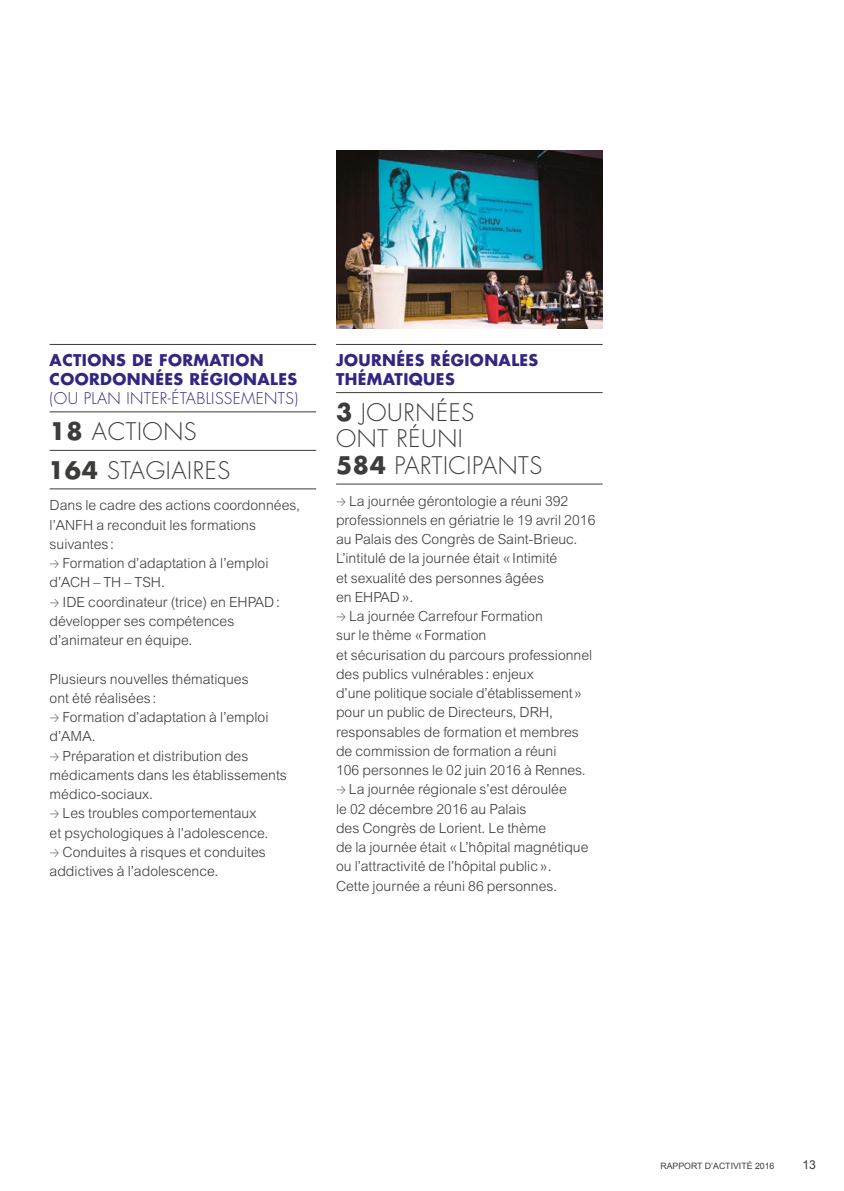
<style>
.page{position:relative;width:844px;height:1191px;background:#fff}
.page>*{position:absolute;margin:0;border:0;box-sizing:border-box;transform-origin:0 0}
.t1{font:300 23.62px/26.2px "Futura";letter-spacing:.025em;color:#3c3c3b}
.t2{font:700 15.75px/19.2px "Futura";letter-spacing:.025em;color:#312783}
.t3{font:300 15.75px "Futura";letter-spacing:.025em;color:#312783}
.t4{font:300 14px/19.2px "Arial";color:#3c3c3b}
.t5{font:12.25px "Arial";color:#3c3c3b}
.t6{font:8.75px "Arial";color:#3c3c3b}
.s1{font-weight:700}
.s2{font-family:"Ecam Beta A"}
</style>
<div class="page">
<hr style="left:336px;top:344px;width:266px;height:1px;background:#3c3c3b">
<hr style="left:336px;top:392px;width:266px;height:1px;background:#3c3c3b">
<hr style="left:336px;top:484px;width:266px;height:1px;background:#3c3c3b">
<hr style="left:50px;top:344px;width:266px;height:1px;background:#3c3c3b">
<hr style="left:50px;top:411px;width:266px;height:1px;background:#3c3c3b">
<hr style="left:50px;top:450px;width:266px;height:1px;background:#3c3c3b">
<hr style="left:50px;top:488px;width:266px;height:1px;background:#3c3c3b">
<img style="left:336px;top:151px;width:266px;height:177px">
<p class="t2" style="left:50px;top:350px;width:249px">ACTIONS DE FORMATION<br>COORDONNÉES RÉGIONALES</p>
<p class="t3" style="left:50px;top:389px;width:250px">(OU PLAN INTER-ÉTABLISSEMENTS)</p>
<h1 class="t1" style="left:48px;top:413px;width:184px;line-height:38.5px"><span class="s1">18</span> ACTIONS<br><span class="s1">164</span> STAGIAIRES</h1>
<p class="t4" style="left:50px;top:496px;width:252px">Dans le cadre des actions coordonnées, l’ANFH a reconduit les formations suivantes:<br><span class="s2">&gt;</span> Formation d’adaptation à l’emploi d’ACH – TH – TSH.<br><span class="s2">&gt;</span> IDE coordinateur (trice) en EHPAD: développer ses compétences d’animateur en équipe.</p>
<p class="t4" style="left:50px;top:669px;width:239px">Plusieurs nouvelles thématiques<br>ont été réalisées :<br><span class="s2">&gt;</span> Formation d’adaptation à l’emploi d’AMA.<br><span class="s2">&gt;</span> Préparation et distribution des médicaments dans les établissements médico-sociaux.<br><span class="s2">&gt;</span> Les troubles comportementaux<br>et psychologiques à l’adolescence.<br><span class="s2">&gt;</span> Conduites à risques et conduites addictives à l’adolescence.</p>
<p class="t2" style="left:336px;top:350px;width:204px">JOURNÉES RÉGIONALES<br>THÉMATIQUES</p>
<h1 class="t1" style="left:336px;top:400px;width:208px"><span class="s1">3</span> JOURNÉES<br>ONT RÉUNI<br><span class="s1">584</span> PARTICIPANTS</h1>
<p class="t4" style="left:336px;top:491px;width:261px"><span class="s2">&gt;</span> La journée gérontologie a réuni 392 professionnels en gériatrie le 19 avril 2016 au Palais des Congrès de Saint-Brieuc.<br>L’intitulé de la journée était «Intimité<br>et sexualité des personnes âgées<br>en EHPAD».<br><span class="s2">&gt;</span> La journée Carrefour Formation<br>sur le thème «Formation<br>et sécurisation du parcours professionnel des publics vulnérables : enjeux<br>d’une politique sociale d’établissement» pour un public de Directeurs, DRH, responsables de formation et membres de commission de formation a réuni<br>106 personnes le 02 juin 2016 à Rennes. <span class="s2">&gt;</span> La journée régionale s’est déroulée<br>le 02 décembre 2016 au Palais<br>des Congrès de Lorient. Le thème<br>de la journée était «L’hôpital magnétique ou l’attractivité de l’hôpital public».<br>Cette journée a réuni 86 personnes.</p>
<p class="t6" style="left:660px;top:1160px;width:115px">RAPPORT D’ACTIVITÉ 2016</p>
<p class="t5" style="left:802px;top:1157px;width:15px">13</p>
</div>
